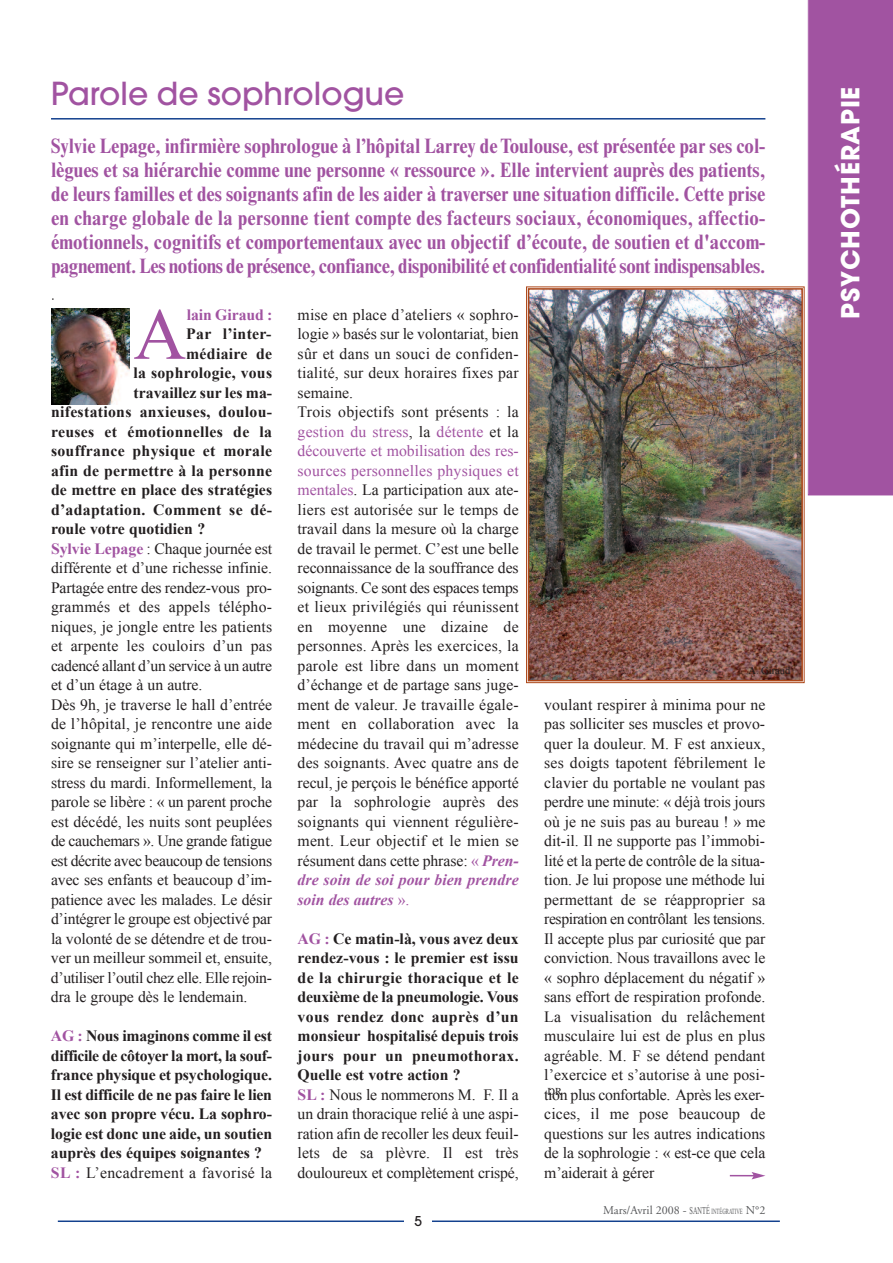
<style>
.page{position:relative;width:893px;height:1263px;background:#fff}
.page>*{position:absolute;margin:0;border:0;box-sizing:border-box;transform-origin:0 0}
.t1{font:73.05px "Times New Roman";color:#a153a1}
.t2{font:500 31.5px "Avant Garde";color:#a153a1}
.t3{font:700 24.75px "Avant Garde";letter-spacing:.03em;color:#fff}
.t4{font:700 condensed 21px/24px "Times New Roman";letter-spacing:-.015em;color:#a153a1;text-align:justify}
.t5{font:15.75px/19.5px "Times New Roman";color:#231f20}
.t6{font:700 15.75px/19.5px "Times New Roman";color:#231f20}
.t7{font:700 15.75px "Times New Roman";letter-spacing:.02em;color:#231f20}
.t8{font:15.75px "Times New Roman";letter-spacing:-.025em;color:#231f20}
.t9{font:15.75px "Times New Roman";letter-spacing:-.02em;color:#231f20}
.t10{font:700 15.75px "Times New Roman";letter-spacing:-.005em;color:#a153a1}
.t11{font:500 13.5px "Avant Garde";color:#231f20}
.t12{font:13.5px "Avant Garde";color:#231f20}
.t13{font:12px "Adobe Garamond";color:#57585a}
.t14{font:10.5px "Times New Roman";color:#231f20}
.s1{color:#a153a1}
.s2{font-weight:700;font-style:italic;color:#a153a1}
.s3{font-weight:400}
.s4{font-weight:700;color:#a153a1}
.s5{font-family:"Times New Roman";font-size:10.5px}
.s6{font-family:"Times New Roman";font-size:7.8px}
</style>
<div class="page">
<div style="left:808px;top:0;width:85px;height:495px;background:#a153a1"></div>
<hr style="left:58px;top:1220px;width:722px;height:2px;background:#13418e">
<div style="left:404px;top:1214px;width:28px;height:13px;background:#fff"></div>
<hr style="left:51px;top:118px;width:714px;height:2px;background:#13418e">
<img style="left:51px;top:308px;width:78px;height:97px">
<img style="left:531px;top:291px;width:269px;height:387px">
<div style="left:528px;top:288px;width:275px;height:393px;border:2px solid #ac4618"></div>
<svg style="left:730px;top:1172px;width:35px;height:7px"></svg>
<h2 class="t2" style="left:51px;top:82px;width:355px">Parole de sophrologue</h2>
<h3 class="t3" style="left:841px;top:319px;width:234px;rotate:-90deg">PSYCHOTHÉRAPIE</h3>
<p class="t4" style="left:51px;top:136px;width:716px">Sylvie Lepage, infirmière sophrologue à l’hôpital Larrey de Toulouse, est présentée par ses col&shy;lègues et sa hiérarchie comme une personne « ressource ». Elle intervient auprès des patients, de leurs familles et des soignants afin de les aider à traverser une situation difficile. Cette prise en charge globale de la personne tient compte des facteurs sociaux, économiques, affectio&shy;émotionnels, cognitifs et comportementaux avec un objectif d’écoute, de soutien et d'accom&shy;pagnement. Les notions de présence, confiance, disponibilité et confidentialité sont indispensables.</p>
<p class="t12" style="left:51px;top:290px;width:5px">.</p>
<h1 class="t1" style="left:134px;top:294px;width:54px">A</h1>
<p class="t10" style="left:187px;top:306px;width:87px">lain Giraud :</p>
<p class="t5" style="left:298px;top:305px;width:223px">mise en place d’ateliers « sophro&shy;logie » basés sur le volontariat, bien sûr et dans un souci de confiden&shy;tialité, sur deux horaires fixes par semaine.<br>Trois objectifs sont présents : la <span class="s1">gestion du stress</span>, la <span class="s1">détente</span> et la <span class="s1">découverte et mobilisation des res&shy;sources personnelles physiques et mentales</span>. La participation aux ate&shy;liers est autorisée sur le temps de travail dans la mesure où la charge de travail le permet. C’est une belle reconnaissance de la souffrance des soignants. Ce sont des espaces temps et lieux privilégiés qui réunissent en moyenne une dizaine de personnes. Après les exercices, la parole est libre dans un moment d’échange et de partage sans juge&shy;ment de valeur. Je travaille égale&shy;ment en collaboration avec la médecine du travail qui m’adresse des soignants. Avec quatre ans de recul, je perçois le bénéfice apporté par la sophrologie auprès des soignants qui viennent régulière&shy;ment. Leur objectif et le mien se résument dans cette phrase: <span class="s1">«</span> <span class="s2">Pren&shy;dre soin de soi pour bien prendre soin des autres</span> <span class="s1">».</span></p>
<p class="t6" style="left:298px;top:929px;width:223px"><span class="s1">AG :</span> Ce matin-là, vous avez deux rendez-vous : le premier est issu de la chirurgie thoracique et le deuxième de la pneumologie. Vous vous rendez donc auprès d’un monsieur hospitalisé depuis trois jours pour un pneumothorax.<br>Quelle est votre action ?<br><span class="s1">SL :</span> <span class="s3">Nous le nommerons M. F. Il a un drain thoracique relié à une aspi&shy;ration afin de recoller les deux feuil&shy;lets de sa plèvre. Il est très douloureux et complètement crispé,</span></p>
<p class="t7" style="left:186px;top:325px;width:87px">Par l’inter-</p>
<p class="t7" style="left:186px;top:345px;width:87px">médiaire de</p>
<p class="t6" style="left:134px;top:363px;width:140px">la sophrologie, vous</p>
<p class="t6" style="left:134px;top:383px;width:140px">travaillez sur les ma-</p>
<p class="t7" style="left:51px;top:403px;width:223px">nifestations anxieuses, doulou-</p>
<p class="t7" style="left:51px;top:423px;width:223px">reuses et émotionnelles de la</p>
<p class="t7" style="left:51px;top:442px;width:223px">souffrance physique et morale</p>
<p class="t7" style="left:51px;top:462px;width:223px">afin de permettre à la personne</p>
<p class="t6" style="left:51px;top:480px;width:223px">de mettre en place des stratégies</p>
<p class="t7" style="left:51px;top:501px;width:223px">d’adaptation. Comment se dé-</p>
<p class="t6" style="left:51px;top:519px;width:156px">roule votre quotidien ?</p>
<p class="t5" style="left:51px;top:539px;width:223px"><span class="s4">Sylvie Lepage</span> : Chaque journée est</p>
<p class="t5" style="left:51px;top:558px;width:223px">différente et d’une richesse infinie.</p>
<p class="t5" style="left:51px;top:578px;width:223px">Partagée entre des rendez-vous pro-</p>
<p class="t5" style="left:51px;top:597px;width:223px">grammés et des appels télépho-</p>
<p class="t5" style="left:51px;top:617px;width:223px">niques, je jongle entre les patients</p>
<p class="t5" style="left:51px;top:636px;width:223px">et arpente les couloirs d’un pas</p>
<p class="t8" style="left:51px;top:657px;width:223px">cadencé allant d’un service à un autre</p>
<p class="t5" style="left:51px;top:675px;width:153px">et d’un étage à un autre.</p>
<p class="t5" style="left:51px;top:695px;width:223px">Dès 9h, je traverse le hall d’entrée</p>
<p class="t5" style="left:51px;top:714px;width:223px">de l’hôpital, je rencontre une aide</p>
<p class="t5" style="left:51px;top:734px;width:223px">soignante qui m’interpelle, elle dé-</p>
<p class="t5" style="left:51px;top:753px;width:223px">sire se renseigner sur l’atelier anti-</p>
<p class="t5" style="left:51px;top:773px;width:223px">stress du mardi. Informellement, la</p>
<p class="t5" style="left:51px;top:792px;width:223px">parole se libère : « un parent proche</p>
<p class="t5" style="left:51px;top:812px;width:223px">est décédé, les nuits sont peuplées</p>
<p class="t9" style="left:51px;top:832px;width:223px">de cauchemars ». Une grande fatigue</p>
<p class="t8" style="left:51px;top:852px;width:223px">est décrite avec beaucoup de tensions</p>
<p class="t5" style="left:51px;top:870px;width:223px">avec ses enfants et beaucoup d’im-</p>
<p class="t5" style="left:51px;top:890px;width:223px">patience avec les malades. Le désir</p>
<p class="t5" style="left:51px;top:909px;width:223px">d’intégrer le groupe est objectivé par</p>
<p class="t5" style="left:51px;top:929px;width:223px">la volonté de se détendre et de trou-</p>
<p class="t5" style="left:51px;top:948px;width:223px">ver un meilleur sommeil et, ensuite,</p>
<p class="t8" style="left:51px;top:969px;width:223px">d’utiliser l’outil chez elle. Elle rejoin-</p>
<p class="t5" style="left:51px;top:987px;width:198px">dra le groupe dès le lendemain.</p>
<p class="t6" style="left:51px;top:1026px;width:223px"><span class="s1">AG :</span> Nous imaginons comme il est difficile de côtoyer la mort, la souf&shy;france physique et psychologique.<br>Il est difficile de ne pas faire le lien avec son propre vécu. La sophro&shy;logie est donc une aide, un soutien auprès des équipes soignantes ?<br><span class="s1">SL :</span> <span class="s3">L’encadrement a favorisé la</span></p>
<p class="t14" style="left:748px;top:664px;width:43px">A. Giraud</p>
<p class="t5" style="left:544px;top:695px;width:223px;text-align:justify">voulant respirer à minima pour ne pas solliciter ses muscles et provo&shy;quer la douleur. M. F est anxieux, ses doigts tapotent fébrilement le clavier du portable ne voulant pas perdre une minute: « déjà trois jours où je ne suis pas au bureau ! » me dit-il. Il ne supporte pas l’immobi&shy;lité et la perte de contrôle de la situa&shy;tion. Je lui propose une méthode lui permettant de se réapproprier sa respiration en contrôlant les tensions.<br>Il accepte plus par curiosité que par conviction. Nous travaillons avec le « sophro déplacement du négatif » sans effort de respiration profonde.<br>La visualisation du relâchement musculaire lui est de plus en plus agréable. M. F se détend pendant l’exercice et s’autorise à une posi&shy;tion plus confortable. Après les exer&shy;cices, il me pose beaucoup de questions sur les autres indications de la sophrologie : « est-ce que cela m’aiderait à gérer</p>
<p class="t14" style="left:547px;top:1085px;width:16px">DR</p>
<p class="t11" style="left:415px;top:1216px;width:9px">5</p>
<p class="t13" style="left:603px;top:1205px;width:164px">Mars/Avril 2008 - <span class="s5">SANTÉ</span> <span class="s6">INTÉGRATIVE</span> N°2</p>
</div>
